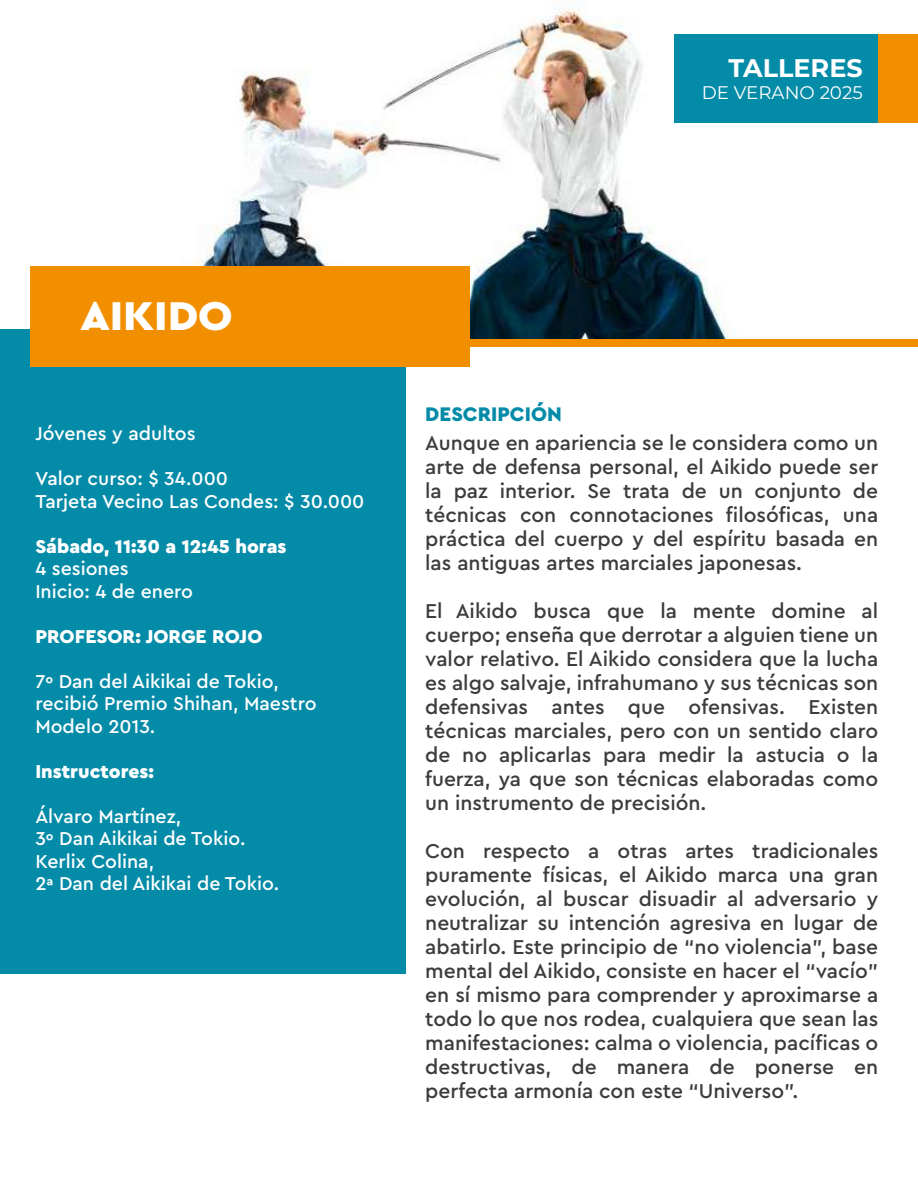
<style>
.page{position:relative;width:918px;height:1188px;background:#fff}
.page>*{position:absolute;margin:0;border:0;box-sizing:border-box;transform-origin:0 0}
.t1{font:900 42px "Cera Pro";color:#fff;scale:1.06 1}
.t2{font:700 25.5px "Montserrat";color:#fff}
.t3{font:500 21px/24px "Cera Pro";color:#3c3c3b;text-align:justify}
.t4{font:900 20.55px "Cera Pro";color:#048ba8}
.t5{font:500 19.5px/22.5px "Cera Pro";color:#fff}
.t6{font:900 19.5px "Cera Pro";color:#fff}
.t7{font:18.3px "Montserrat";color:#fff}
</style>
<div class="page">
<img style="left:0;top:8px;width:918px;height:331px">
<div style="left:0;top:330px;width:405px;height:644px;background:#048ba8"></div>
<div style="left:453px;top:339px;width:465px;height:8px;background:#f18f01"></div>
<div style="left:675px;top:35px;width:204px;height:88px;background:#048ba8"></div>
<div style="left:879px;top:35px;width:39px;height:88px;background:#f18f01"></div>
<div style="left:30px;top:266px;width:440px;height:101px;background:#f18f01"></div>
<p class="t2" style="left:728px;top:50px;width:136px">TALLERES</p>
<p class="t7" style="left:702px;top:80px;width:162px">DE VERANO 2025</p>
<h1 class="t1" style="left:80px;top:288px;width:145px">AIKIDO</h1>
<p class="t5" style="left:35px;top:422px;width:162px">Jóvenes y adultos</p>
<p class="t5" style="left:35px;top:467px;width:331px">Valor curso: $ 34.000<br>Tarjeta Vecino Las Condes: $ 30.000</p>
<p class="t6" style="left:35px;top:533px;width:252px">Sábado, 11:30 a 12:45 horas</p>
<p class="t5" style="left:35px;top:557px;width:159px">4 sesiones<br>Inicio: 4 de enero</p>
<p class="t6" style="left:35px;top:623px;width:229px">PROFESOR: JORGE ROJO</p>
<p class="t5" style="left:35px;top:669px;width:283px">7º Dan del Aikikai de Tokio, recibió Premio Shihan, Maestro<br>Modelo 2013.</p>
<p class="t6" style="left:35px;top:758px;width:120px">Instructores:</p>
<p class="t5" style="left:35px;top:804px;width:245px">Álvaro Martínez,<br>3º Dan Aikikai de Tokio.<br>Kerlix Colina,<br>2ª Dan del Aikikai de Tokio.</p>
<p class="t4" style="left:425px;top:400px;width:138px">DESCRIPCIÓN</p>
<p class="t3" style="left:425px;top:430px;width:455px">Aunque en apariencia se le considera como un arte de defensa personal, el Aikido puede ser la paz interior. Se trata de un conjunto de técnicas con connotaciones filosóficas, una práctica del cuerpo y del espíritu basada en las antiguas artes marciales japonesas.</p>
<p class="t3" style="left:425px;top:598px;width:455px">El Aikido busca que la mente domine al cuerpo; enseña que derrotar a alguien tiene un valor relativo. El Aikido considera que la lucha es algo salvaje, infrahumano y sus técnicas son defensivas antes que ofensivas. Existen técnicas marciales, pero con un sentido claro de no aplicarlas para medir la astucia o la fuerza, ya que son técnicas elaboradas como un instrumento de precisión.</p>
<p class="t3" style="left:425px;top:838px;width:455px">Con respecto a otras artes tradicionales puramente físicas, el Aikido marca una gran evolución, al buscar disuadir al adversario y neutralizar su intención agresiva en lugar de abatirlo. Este principio de “no violencia”, base mental del Aikido, consiste en hacer el “vacío” en sí mismo para comprender y aproximarse a todo lo que nos rodea, cualquiera que sean las manifestaciones: calma o violencia, pacíficas o destructivas, de manera de ponerse en perfecta armonía con este “Universo”.</p>
</div>
